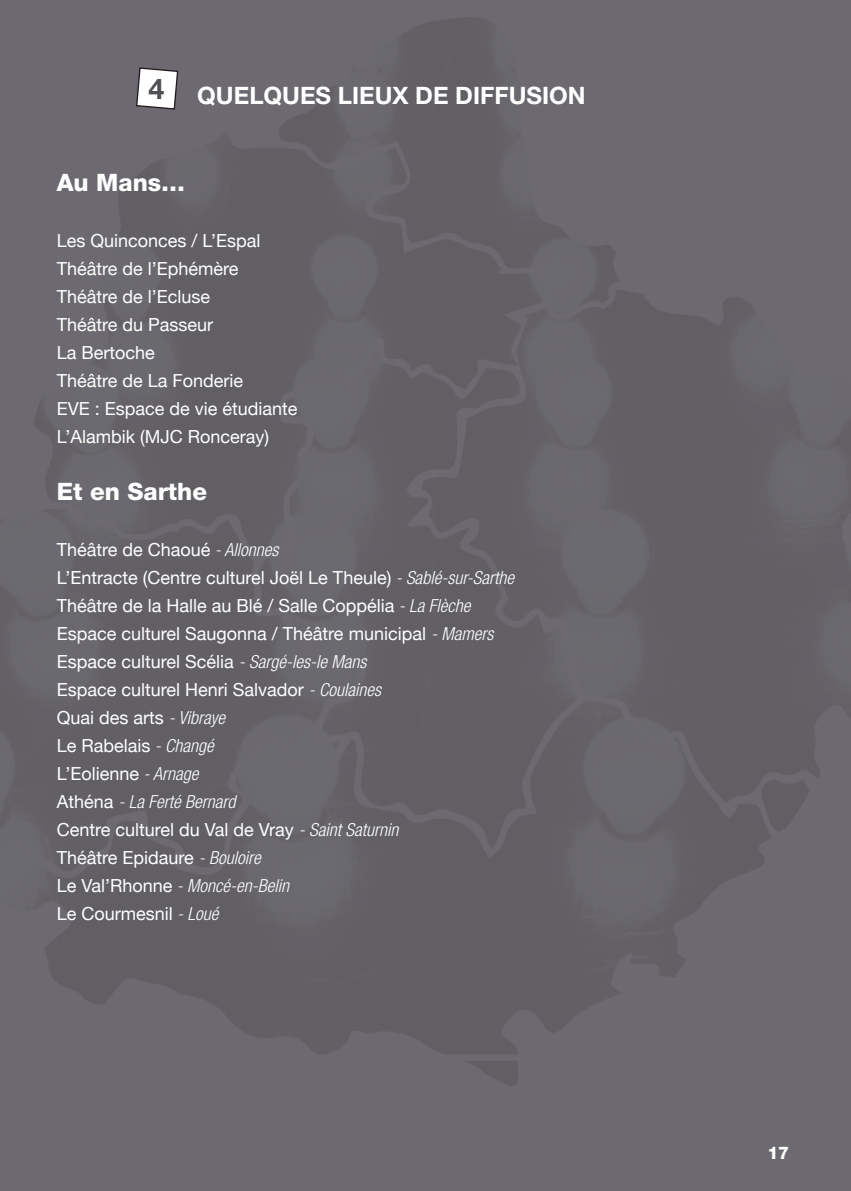
<style>
.page{position:relative;width:851px;height:1191px;background:#fff}
.page>*{position:absolute;margin:0;border:0;box-sizing:border-box;transform-origin:0 0}
.t1{font:700 28.6px "Helvetica Neue";color:#514e54}
.t2{font:700 24px "Helvetica Neue";color:#fff}
.t3{font:800 24px "Helvetica Neue";color:#fff}
.t4{font:18px/28px "Helvetica Neue";color:#fff}
.t5{font:800 17.4px "Helvetica Neue";color:#fff}
.s1{font-weight:300;font-style:italic;font-stretch:condensed}
</style>
<div class="page">
<img style="left:0;top:0;width:850px;height:1191px">
<svg style="left:135px;top:67px;width:44px;height:43px"></svg>
<h1 class="t1" style="left:148px;top:71px;width:17px">4</h1>
<h2 class="t2" style="left:197px;top:81px;width:390px">QUELQUES LIEUX DE DIFFUSION</h2>
<h2 class="t3" style="left:57px;top:168px;width:130px">Au Mans…</h2>
<p class="t4" style="left:57px;top:225px;width:242px">Les Quinconces / L’Espal<br>Théâtre de l’Ephémère<br>Théâtre de l’Ecluse<br>Théâtre du Passeur<br>La Bertoche<br>Théâtre de La Fonderie<br>EVE : Espace de vie étudiante<br>L’Alambik (MJC Ronceray)</p>
<h2 class="t3" style="left:57px;top:477px;width:152px">Et en Sarthe</h2>
<p class="t4" style="left:57px;top:534px;width:459px">Théâtre de Chaoué <span class="s1">- Allonnes<br></span>L’Entracte (Centre culturel Joël Le Theule) <span class="s1">- Sablé-sur-Sarthe </span>Théâtre de la Halle au Blé / Salle Coppélia <span class="s1">- La Flèche </span>Espace culturel Saugonna / Théâtre municipal <span class="s1">- Mamers </span>Espace culturel Scélia <span class="s1">- Sargé-les-le Mans<br></span>Espace culturel Henri Salvador <span class="s1">- Coulaines<br></span>Quai des arts <span class="s1">- Vibraye<br></span>Le Rabelais <span class="s1">- Changé<br></span>L’Eolienne <span class="s1">- Arnage<br></span>Athéna <span class="s1">- La Ferté Bernard<br></span>Centre culturel du Val de Vray <span class="s1">- Saint Saturnin<br></span>Théâtre Epidaure <span class="s1">- Bouloire<br></span>Le Val’Rhonne <span class="s1">- Moncé-en-Belin<br></span>Le Courmesnil <span class="s1">- Loué</span></p>
<p class="t5" style="left:767px;top:1142px;width:23px">17</p>
</div>
